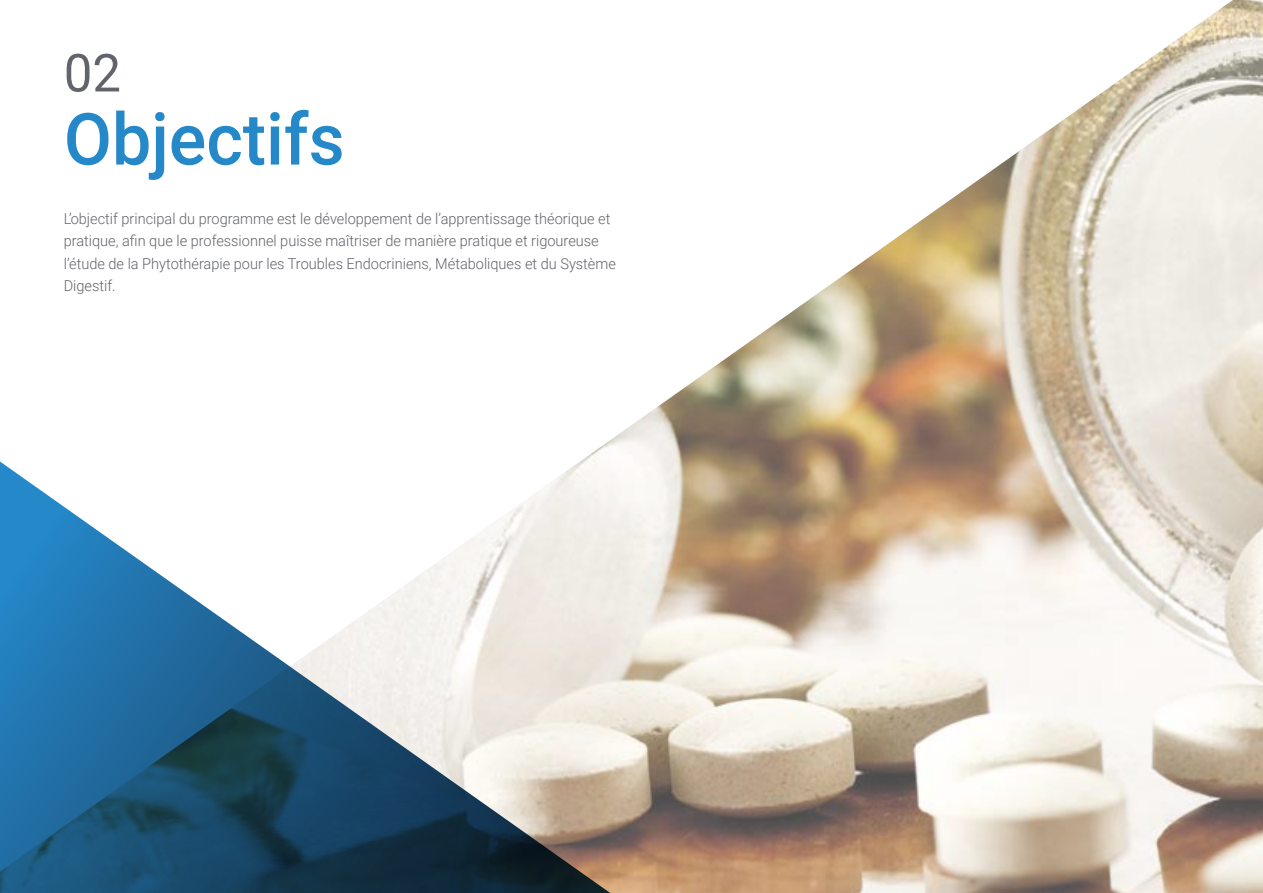
<style>
.page{position:relative;width:1263px;height:893px;background:#fff}
.page>*{position:absolute;margin:0;border:0;box-sizing:border-box;transform-origin:0 0}
.t1{font:500 72px "Roboto";color:#2488c9}
.t2{font:52.5px "Roboto";color:#61646a}
.t3{font:300 15px/22.5px "Roboto";color:#61646a}
</style>
<div class="page">
<img style="left:602px;top:0;width:661px;height:893px">
<svg style="left:0;top:446px;width:640px;height:447px"></svg>
<h2 class="t2" style="left:64px;top:36px;width:59px">02</h2>
<h1 class="t1" style="left:64px;top:89px;width:282px">Objectifs</h1>
<p class="t3" style="left:64px;top:207px;width:554px">L’objectif principal du programme est le développement de l’apprentissage théorique et pratique, afin que le professionnel puisse maîtriser de manière pratique et rigoureuse l’étude de la Phytothérapie pour les Troubles Endocriniens, Métaboliques et du Système Digestif.</p>
</div>
